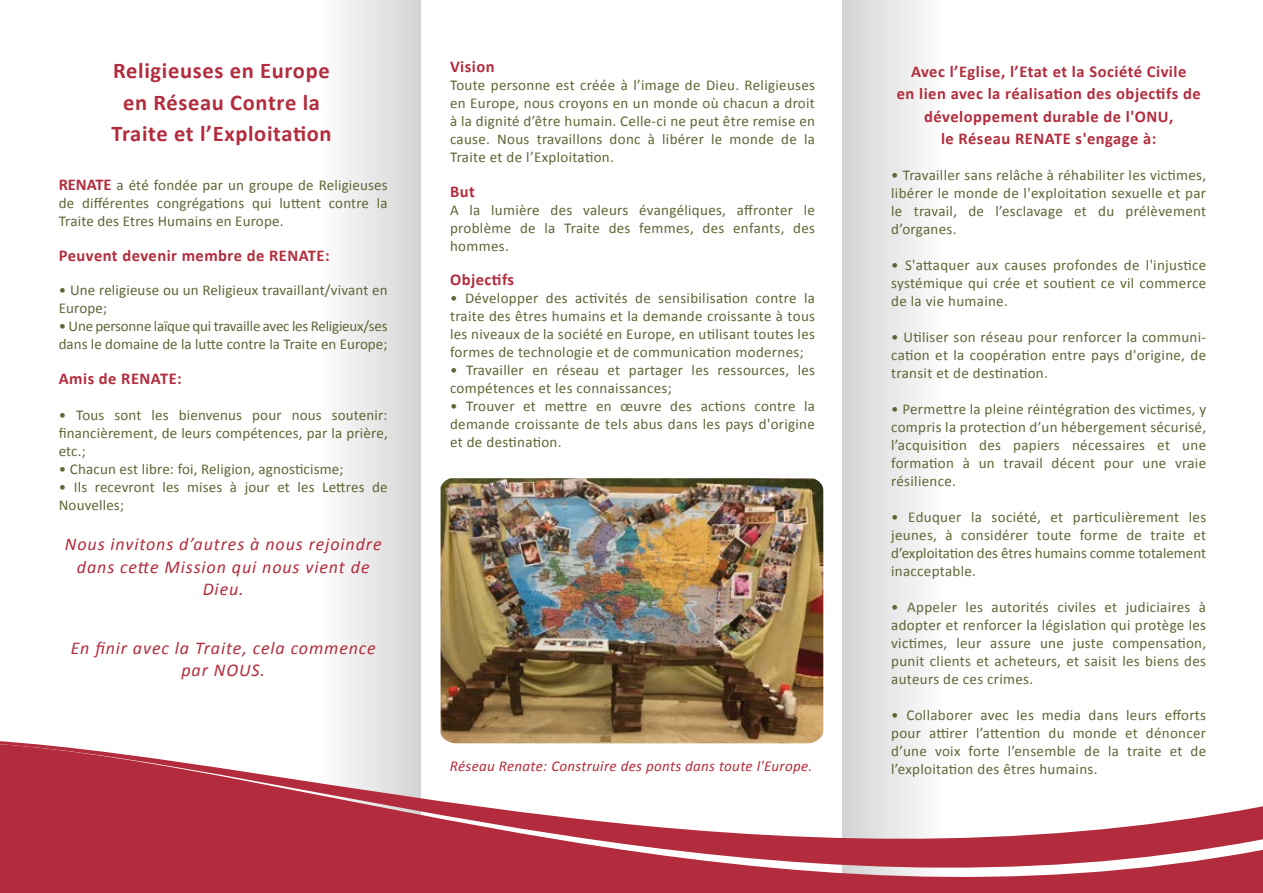
<style>
.page{position:relative;width:1263px;height:893px;background:#fff}
.page>*{position:absolute;margin:0;border:0;box-sizing:border-box;transform-origin:0 0}
.t1{font:700 22.5px/31.5px "Calibri";letter-spacing:.03em;color:#b32c3d;text-align:center}
.t2{font:italic 18px/22.5px "Calibri";letter-spacing:.05em;color:#b32c3d;text-align:center}
.t3{font:700 16.5px/22.5px "Calibri";letter-spacing:.03em;color:#b32c3d;text-align:center}
.t4{font:15px/18px "Calibri";letter-spacing:.015em;color:#5a6835;text-align:justify}
.t5{font:15px/18px "Calibri";letter-spacing:-.015em;color:#5a6835}
.t6{font:italic 15px "Calibri";letter-spacing:.02em;color:#b32c3d}
.s1{font-weight:700;font-size:16.5px;color:#b32c3d}
</style>
<div class="page">
<div style="left:316px;top:0;width:104px;height:893px;background:linear-gradient(to right,#fff,#d5d4d5)"></div>
<div style="left:842px;top:0;width:104px;height:893px;background:linear-gradient(to right,#d4d3d3,#fefefe)"></div>
<img style="left:441px;top:478px;width:382px;height:263px">
<svg style="left:0;top:741px;width:1263px;height:152px;fill:#b32c3d"></svg>
<h1 class="t1" style="left:111px;top:55px;width:222px">Religieuses en Europe en Réseau Contre la<br>Traite et l’Exploitation</h1>
<p class="t4" style="left:59px;top:176px;width:330px"><span class="s1">RENATE</span> a été fondée par un groupe de Religieuses de différentes congrégations qui luttent contre la Traite des Etres Humains en Europe.</p>
<p class="t3" style="left:59px;top:244px;width:272px">Peuvent devenir membre de RENATE:</p>
<p class="t4" style="left:59px;top:281px;width:330px">• Une religieuse ou un Religieux travaillant/vivant en<br>Europe;</p>
<p class="t5" style="left:59px;top:317px;width:330px">• Une personne laïque qui travaille avec les Religieux/ses dans le domaine de la lutte contre la Traite en Europe;</p>
<p class="t3" style="left:59px;top:367px;width:125px">Amis de RENATE:</p>
<p class="t4" style="left:59px;top:406px;width:330px">• Tous sont les bienvenus pour nous soutenir: financièrement, de leurs compétences, par la prière, etc.;</p>
<p class="t4" style="left:59px;top:460px;width:286px">• Chacun est libre: foi, Religion, agnosticisme;</p>
<p class="t4" style="left:59px;top:478px;width:330px">• Ils recevront les mises à jour et les Lettres de<br>Nouvelles;</p>
<p class="t2" style="left:65px;top:532px;width:318px">Nous invitons d’autres à nous rejoindre dans cette Mission qui nous vient de<br>Dieu.</p>
<p class="t2" style="left:71px;top:636px;width:307px">En finir avec la Traite, cela commence par NOUS.</p>
<p class="t3" style="left:450px;top:55px;width:46px">Vision</p>
<p class="t4" style="left:450px;top:76px;width:366px">Toute personne est créée à l’image de Dieu. Religieuses en Europe, nous croyons en un monde où chacun a droit à la dignité d’être humain. Celle-ci ne peut être remise en cause. Nous travaillons donc à libérer le monde de la Traite et de l’Exploitation.</p>
<p class="t3" style="left:450px;top:180px;width:26px">But</p>
<p class="t4" style="left:450px;top:201px;width:367px">A la lumière des valeurs évangéliques, affronter le problème de la Traite des femmes, des enfants, des hommes.</p>
<p class="t3" style="left:450px;top:268px;width:66px">Objectifs</p>
<p class="t4" style="left:450px;top:289px;width:366px">• Développer des activités de sensibilisation contre la traite des êtres humains et la demande croissante à tous les niveaux de la société en Europe, en utilisant toutes les formes de technologie et de communication modernes;</p>
<p class="t4" style="left:450px;top:361px;width:366px">• Travailler en réseau et partager les ressources, les compétences et les connaissances;</p>
<p class="t4" style="left:450px;top:397px;width:366px">• Trouver et mettre en œuvre des actions contre la demande croissante de tels abus dans les pays d'origine et de destination.</p>
<p class="t6" style="left:450px;top:756px;width:364px">Réseau Renate: Construire des ponts dans toute l'Europe.</p>
<p class="t3" style="left:897px;top:60px;width:306px">Avec l’Eglise, l’Etat et la Société Civile<br>en lien avec la réalisation des objectifs de développement durable de l'ONU,<br>le Réseau RENATE s'engage à:</p>
<p class="t4" style="left:891px;top:166px;width:316px">• Travailler sans relâche à réhabiliter les victimes, libérer le monde de l'exploitation sexuelle et par le travail, de l’esclavage et du prélèvement d’organes.</p>
<p class="t4" style="left:891px;top:256px;width:316px">• S'attaquer aux causes profondes de l'injustice systémique qui crée et soutient ce vil commerce de la vie humaine.</p>
<p class="t4" style="left:891px;top:328px;width:316px">• Utiliser son réseau pour renforcer la communi&shy;cation et la coopération entre pays d'origine, de transit et de destination.</p>
<p class="t4" style="left:891px;top:400px;width:316px">• Permettre la pleine réintégration des victimes, y compris la protection d’un hébergement sécurisé, l’acquisition des papiers nécessaires et une formation à un travail décent pour une vraie résilience.</p>
<p class="t4" style="left:891px;top:508px;width:317px">• Eduquer la société, et particulièrement les jeunes, à considérer toute forme de traite et d’exploitation des êtres humains comme totalement inacceptable.</p>
<p class="t4" style="left:891px;top:598px;width:316px">• Appeler les autorités civiles et judiciaires à adopter et renforcer la législation qui protège les victimes, leur assure une juste compensation, punit clients et acheteurs, et saisit les biens des auteurs de ces crimes.</p>
<p class="t4" style="left:891px;top:706px;width:316px">• Collaborer avec les media dans leurs efforts pour attirer l’attention du monde et dénoncer d’une voix forte l’ensemble de la traite et de l’exploitation des êtres humains.</p>
</div>
